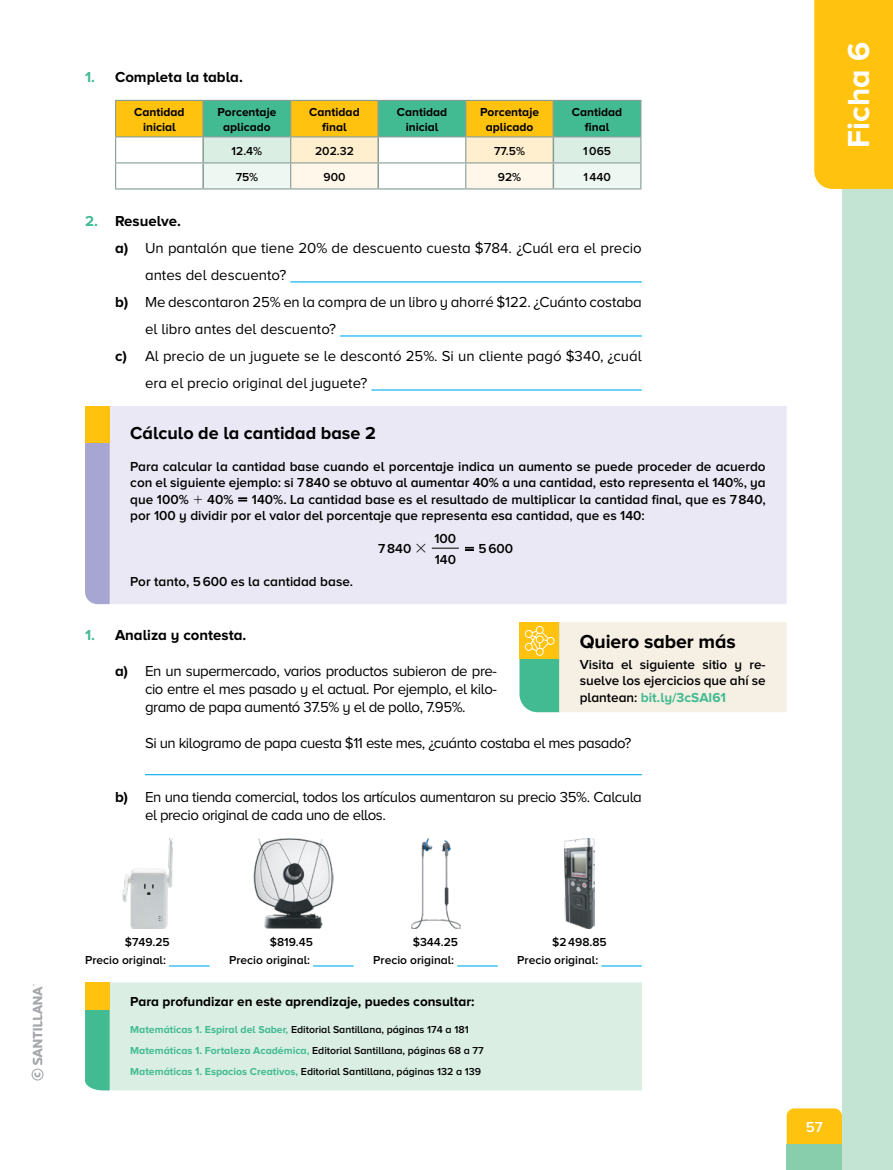
<style>
.page{position:relative;width:893px;height:1170px;background:#fff}
.page>*{position:absolute;margin:0;border:0;box-sizing:border-box;transform-origin:0 0}
.t1{font:700 31.5px "Proxima Nova A";color:#fff}
.t2{font:700 19.5px "Proxima Nova A";letter-spacing:-.005em;color:#000}
.t3{font:700 18px "Proxima Nova A";color:#000}
.t4{font:15px/18px "Proxima Nova A";letter-spacing:-.01em;color:#000;text-align:justify}
.t5{font:15px/18px "Proxima Nova A";letter-spacing:-.03em;color:#000}
.t6{font:700 15px "Proxima Nova A";color:#000}
.t7{font:600 15px "Proxima Nova A";color:#fff}
.t8{font:600 13.5px/16.5px "Proxima Nova A";color:#000;text-align:justify}
.t9{font:700 13.5px "Proxima Nova A";color:#000}
.t10{font:600 12px/18px "Proxima Nova A";color:#000}
.t11{font:700 12px/15px "Proxima Nova A";color:#000;text-align:center}
.t12{font:600 10.5px/21px "Proxima Nova A";color:#000}
.s1{color:#43bb92}
.s2{font-weight:700}
.s3{font-weight:700;color:#43bb92}
</style>
<div class="page">
<div style="left:842px;top:0;width:51px;height:1169px;background:#c3e4d2"></div>
<div style="left:110px;top:982px;width:532px;height:108px;background:#daeee4"></div>
<svg style="left:85px;top:1009px;width:25px;height:81px;background:#4abc93"></svg>
<div style="left:85px;top:982px;width:25px;height:27px;background:#ffc20e"></div>
<div style="left:787px;top:1108px;width:55px;height:36px;background:#ffc20e"></div>
<div style="left:787px;top:1144px;width:55px;height:25px;background:#88cdac"></div>
<div style="left:814px;top:0;width:79px;height:189px;background:#ffc20e"></div>
<svg style="left:115px;top:100px;width:526px;height:89px"></svg>
<hr style="left:290px;top:281px;width:352px;height:1px;background:#00aeef">
<hr style="left:340px;top:335px;width:302px;height:1px;background:#00aeef">
<hr style="left:371px;top:389px;width:271px;height:1px;background:#00aeef">
<hr style="left:145px;top:774px;width:497px;height:1px;background:#00aeef">
<div style="left:110px;top:406px;width:677px;height:198px;background:#e9e8f4"></div>
<svg style="left:432px;top:547px;width:27px;height:1px"></svg>
<div style="left:85px;top:442px;width:25px;height:162px;background:#a7a5d2"></div>
<div style="left:85px;top:406px;width:25px;height:36px;background:#ffc20e"></div>
<svg style="left:519px;top:622px;width:268px;height:90px;background:#e7e8d1"></svg>
<hr style="left:601px;top:965px;width:41px;height:1px;background:#00aeef">
<hr style="left:169px;top:965px;width:41px;height:1px;background:#00aeef">
<hr style="left:457px;top:965px;width:41px;height:1px;background:#00aeef">
<hr style="left:313px;top:965px;width:41px;height:1px;background:#00aeef">
<img style="left:122px;top:838px;width:51px;height:90px">
<img style="left:254px;top:838px;width:79px;height:90px">
<img style="left:411px;top:838px;width:49px;height:90px">
<img style="left:565px;top:838px;width:29px;height:90px">
<svg style="left:32px;top:984px;width:12px;height:96px"></svg>
<svg style="left:194px;top:495px;width:8px;height:8px"></svg>
<svg style="left:239px;top:498px;width:8px;height:3px"></svg>
<svg style="left:417px;top:544px;width:8px;height:9px"></svg>
<svg style="left:465px;top:547px;width:8px;height:3px"></svg>
<p class="t6" style="left:85px;top:68px;width:159px"><span class="s1">1.</span> Completa la tabla.</p>
<p class="t11" style="left:134px;top:104px;width:52px">Cantidad inicial</p>
<p class="t11" style="left:217px;top:104px;width:60px">Porcentaje aplicado</p>
<p class="t11" style="left:309px;top:104px;width:52px">Cantidad final</p>
<p class="t11" style="left:397px;top:104px;width:52px">Cantidad inicial</p>
<p class="t11" style="left:480px;top:104px;width:60px">Porcentaje aplicado</p>
<p class="t11" style="left:572px;top:104px;width:52px">Cantidad final</p>
<p class="t10" style="left:232px;top:141px;width:32px">12.4%</p>
<p class="t10" style="left:315px;top:141px;width:40px">202.32</p>
<p class="t10" style="left:494px;top:141px;width:32px">77.5%</p>
<p class="t10" style="left:583px;top:141px;width:29px">1065</p>
<p class="t10" style="left:236px;top:167px;width:24px">75%</p>
<p class="t10" style="left:323px;top:167px;width:24px">900</p>
<p class="t10" style="left:498px;top:167px;width:25px">92%</p>
<p class="t10" style="left:583px;top:167px;width:29px">1440</p>
<p class="t6" style="left:85px;top:212px;width:97px"><span class="s1">2.</span> Resuelve.</p>
<p class="t4" style="left:115px;top:239px;width:528px"><span class="s2">a)</span> Un pantalón que tiene 20% de descuento cuesta $784. ¿Cuál era el precio</p>
<p class="t4" style="left:145px;top:266px;width:143px">antes del descuento?</p>
<p class="t4" style="left:115px;top:293px;width:528px"><span class="s2">b)</span> Me descontaron 25% en la compra de un libro y ahorré $122. ¿Cuánto costaba</p>
<p class="t4" style="left:145px;top:320px;width:193px">el libro antes del descuento?</p>
<p class="t4" style="left:115px;top:347px;width:528px"><span class="s2">c)</span> Al precio de un juguete se le descontó 25%. Si un cliente pagó $340, ¿cuál</p>
<p class="t4" style="left:145px;top:374px;width:224px">era el precio original del juguete?</p>
<h3 class="t3" style="left:130px;top:423px;width:247px">Cálculo de la cantidad base 2</h3>
<p class="t8" style="left:130px;top:457px;width:637px">Para calcular la cantidad base cuando el porcentaje indica un aumento se puede proceder de acuerdo con el siguiente ejemplo: si 7840 se obtuvo al aumentar 40% a una cantidad, esto representa el 140%, ya que 100%</p>
<p class="t8" style="left:207px;top:490px;width:28px">40%</p>
<p class="t8" style="left:130px;top:490px;width:637px;text-indent:122px">140%. La cantidad base es el resultado de multiplicar la cantidad final, que es 7840, por 100 y dividir por el valor del porcentaje que representa esa cantidad, que es 140:</p>
<p class="t8" style="left:378px;top:540px;width:35px">7840</p>
<p class="t8" style="left:434px;top:527px;width:23px;line-height:21px">100<br>140</p>
<p class="t8" style="left:479px;top:540px;width:36px">5600</p>
<p class="t8" style="left:130px;top:573px;width:224px">Por tanto, 5600 es la cantidad base.</p>
<p class="t6" style="left:85px;top:626px;width:163px"><span class="s1">1.</span> Analiza y contesta.</p>
<p class="t4" style="left:145px;top:662px;width:353px;text-indent:-30px"><span class="s2">a)</span> En un supermercado, varios productos subieron de pre&shy;cio entre el mes pasado y el actual. Por ejemplo, el kilo&shy;gramo de papa aumentó 37.5% y el de pollo, 7.95%.</p>
<p class="t5" style="left:145px;top:734px;width:488px">Si un kilogramo de papa cuesta $11 este mes, ¿cuánto costaba el mes pasado?</p>
<h2 class="t2" style="left:580px;top:630px;width:158px">Quiero saber más</h2>
<p class="t8" style="left:580px;top:655px;width:187px">Visita el siguiente sitio y re&shy;suelve los ejercicios que ahí se plantean: <span class="s3">bit.ly/3cSAI61</span></p>
<p class="t5" style="left:145px;top:788px;width:498px;text-indent:-30px"><span class="s2">b)</span> En una tienda comercial, todos los artículos aumentaron su precio 35%. Calcula el precio original de cada uno de ellos.</p>
<h1 class="t1" style="left:841px;top:148px;width:107px;rotate:-90deg">Ficha 6</h1>
<p class="t10" style="left:125px;top:933px;width:46px">$749.25</p>
<p class="t10" style="left:229px;top:933px;width:85px;text-align:right">$819.45<br>Precio original:</p>
<p class="t9" style="left:130px;top:993px;width:346px">Para profundizar en este aprendizaje, puedes consultar:</p>
<p class="t12" style="left:130px;top:1018px;width:355px"><span class="s3">Matemáticas 1. Espiral del Saber,</span> Editorial Santillana, páginas 174 a 181<br><span class="s3">Matemáticas 1. Fortaleza Académica,</span> Editorial Santillana, páginas 68 a 77<br><span class="s3">Matemáticas 1. Espacios Creativos,</span> Editorial Santillana, páginas 132 a 139</p>
<p class="t10" style="left:413px;top:933px;width:47px">$344.25</p>
<p class="t10" style="left:85px;top:951px;width:82px">Precio original:</p>
<p class="t10" style="left:373px;top:951px;width:82px">Precio original:</p>
<p class="t10" style="left:517px;top:933px;width:91px;text-indent:35px">$2498.85<br>Precio original:</p>
<p class="t7" style="left:806px;top:1118px;width:18px">57</p>
</div>
